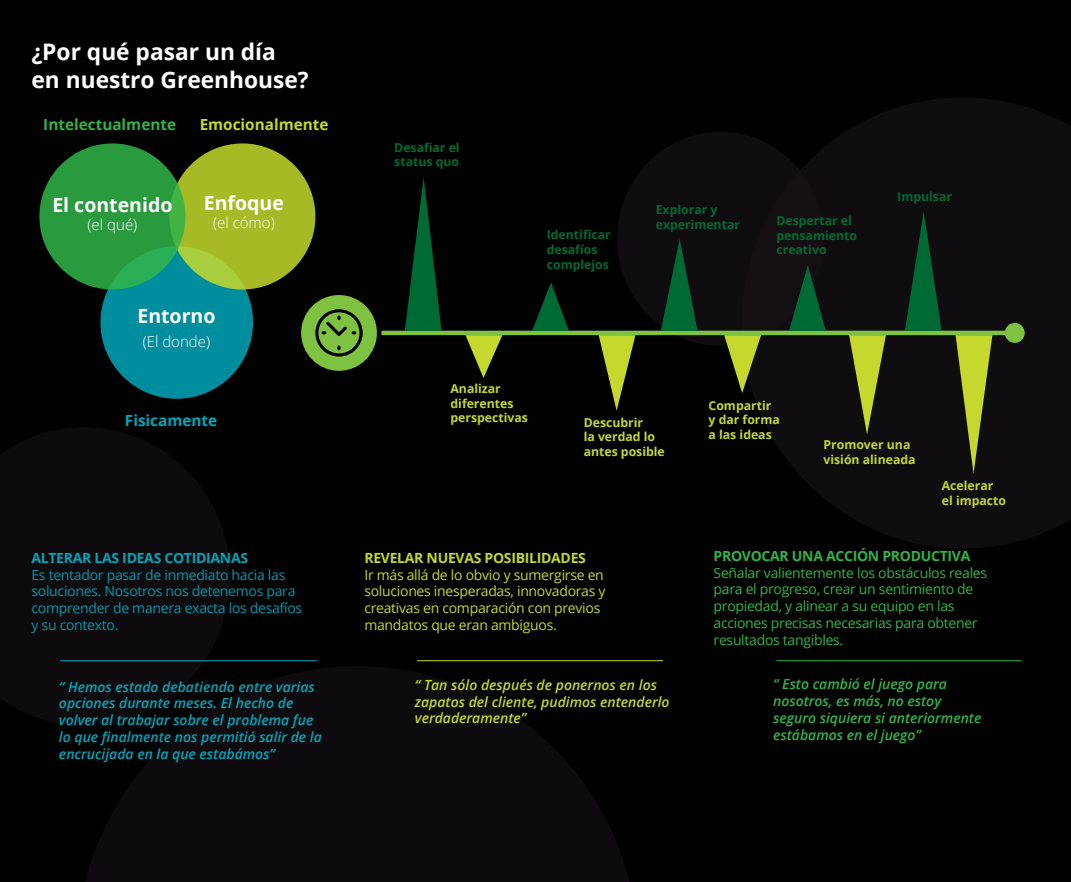
<style>
.page{position:relative;width:1071px;height:882px;background:#010101}
.page>*{position:absolute;margin:0;border:0;box-sizing:border-box;transform-origin:0 0}
.t1{font:700 22.75px/27.3px "Open Sans";color:#fff}
.bodycopy{font:700 19.6px "Open Sans";color:#fff}
.t2{font:700 15.22px "Open Sans";color:#31b44a}
.t3{font:700 15.22px "Open Sans";color:#c4d82d}
.t4{font:700 15.22px "Open Sans";color:#00a6b9}
.bodycopy-2{font:300 15.05px "Open Sans";color:#fff}
.bodycopy-3{font:14px/16.8px "Open Sans";letter-spacing:-.02em;color:#31b44a}
.bodycopy-4{font:italic 600 14px/16.8px "Open Sans";color:#00a6b9}
.bodycopy-5{font:14px/16.8px "Open Sans";letter-spacing:-.02em;color:#c4d82d}
.bodycopy-6{font:14px/16.8px "Open Sans";letter-spacing:-.02em;color:#0097a9}
.bodycopy-7{font:italic 600 14px/16.8px "Open Sans";color:#31b44a}
.bodycopy-8{font:italic 600 14px/16.8px "Open Sans";color:#c4d82d}
.subhead{font:700 14px "Open Sans";letter-spacing:-.02em;color:#31b44a}
.subhead-2{font:700 14px "Open Sans";letter-spacing:-.02em;color:#c4d82d}
.subhead-3{font:700 14px "Open Sans";letter-spacing:-.02em;color:#00a6b9}
.t5{font:700 12.25px/14.7px "Open Sans";color:#c4d82d}
.t6{font:700 12.25px/14.7px "Open Sans";color:#006a35}
</style>
<div class="page">
<svg style="left:753px;top:98px;width:318px;height:450px;fill:#100d10"></svg>
<svg style="left:0;top:427px;width:230px;height:298px;fill:#0e0b0e"></svg>
<div style="left:617px;top:132px;width:207px;height:214px;background:#141014;border-radius:50%"></div>
<svg style="left:79px;top:666px;width:550px;height:216px;fill:#0e0b0e"></svg>
<div style="left:100px;top:246px;width:153px;height:153px;background:#008e9f;border-radius:50%"></div>
<svg style="left:169px;top:143px;width:146px;height:147px;background:#a6b928"></svg>
<svg style="left:39px;top:143px;width:146px;height:147px;background:#2a9a40"></svg>
<hr style="left:417px;top:660px;width:246px;height:1px;background:#c4d82d">
<hr style="left:776px;top:660px;width:245px;height:1px;background:#31b44a">
<hr style="left:60px;top:660px;width:257px;height:1px;background:#00a6b9">
<div style="left:1005px;top:323px;width:20px;height:20px;background:#7fc241;border-radius:50%"></div>
<svg style="left:301px;top:295px;width:76px;height:76px"></svg>
<hr style="left:381px;top:331px;width:630px;height:4px;background:#7fc241">
<svg style="left:466px;top:335px;width:36px;height:43px"></svg>
<svg style="left:905px;top:211px;width:37px;height:120px"></svg>
<svg style="left:599px;top:335px;width:36px;height:76px"></svg>
<svg style="left:789px;top:265px;width:37px;height:66px"></svg>
<svg style="left:724px;top:335px;width:37px;height:58px"></svg>
<svg style="left:661px;top:239px;width:37px;height:92px"></svg>
<svg style="left:849px;top:335px;width:37px;height:100px"></svg>
<svg style="left:532px;top:283px;width:37px;height:48px"></svg>
<svg style="left:956px;top:335px;width:36px;height:139px"></svg>
<svg style="left:405px;top:177px;width:37px;height:154px"></svg>
<p class="t1" style="left:31px;top:38px;width:279px">¿Por qué pasar un día en nuestro Greenhouse?</p>
<p class="t2" style="left:43px;top:114px;width:134px">Intelectualmente</p>
<p class="t3" style="left:200px;top:114px;width:130px">Emocionalmente</p>
<p class="bodycopy" style="left:52px;top:191px;width:122px">El contenido</p>
<p class="bodycopy-2" style="left:88px;top:214px;width:51px">(el qué)</p>
<p class="bodycopy" style="left:204px;top:189px;width:82px">Enfoque</p>
<p class="bodycopy-2" style="left:213px;top:212px;width:63px">(el cómo)</p>
<p class="bodycopy" style="left:137px;top:302px;width:80px">Entorno</p>
<p class="bodycopy-2" style="left:143px;top:331px;width:69px">(El donde)</p>
<p class="t4" style="left:125px;top:410px;width:94px">Fisicamente</p>
<p class="subhead-3" style="left:31px;top:548px;width:218px">ALTERAR LAS IDEAS COTIDIANAS</p>
<p class="bodycopy-6" style="left:31px;top:566px;width:272px">Es tentador pasar de inmediato hacia las soluciones. Nosotros nos detenemos para comprender de manera exacta los desafíos y su contexto.</p>
<p class="bodycopy-4" style="left:59px;top:678px;width:264px">“ Hemos estado debatiendo entre varias opciones durante meses. El hecho de volver al trabajar sobre el problema fue lo que finalmente nos permitió salir de la encrucijada en la que estabámos”</p>
<p class="t6" style="left:394px;top:140px;width:67px">Desafiar el status quo</p>
<p class="t6" style="left:547px;top:227px;width:65px">Identificar desafíos complejos</p>
<p class="t6" style="left:656px;top:202px;width:86px">Explorar y experimentar</p>
<p class="t6" style="left:776px;top:213px;width:82px">Despertar el pensamiento creativo</p>
<p class="t6" style="left:897px;top:188px;width:56px">Impulsar</p>
<p class="t5" style="left:451px;top:381px;width:79px">Analizar diferentes perspectivas</p>
<p class="t5" style="left:584px;top:415px;width:83px">Descubrir<br>la verdad lo antes posible</p>
<p class="t5" style="left:709px;top:398px;width:73px">Compartir y dar forma a las ideas</p>
<p class="t5" style="left:824px;top:437px;width:94px">Promover una visión alineada</p>
<p class="t5" style="left:942px;top:478px;width:66px">Acelerar el impacto</p>
<p class="subhead-2" style="left:364px;top:548px;width:223px">REVELAR NUEVAS POSIBILIDADES</p>
<p class="bodycopy-5" style="left:364px;top:566px;width:243px">Ir más allá de lo obvio y sumergirse en soluciones inesperadas, innovadoras y creativas en comparación con previos mandatos que eran ambiguos.</p>
<p class="subhead" style="left:714px;top:546px;width:258px">PROVOCAR UNA ACCIÓN PRODUCTIVA</p>
<p class="bodycopy-3" style="left:714px;top:564px;width:275px">Señalar valientemente los obstáculos reales para el progreso, crear un sentimiento de propiedad, y alinear a su equipo en las acciones precisas necesarias para obtener resultados tangibles.</p>
<p class="bodycopy-8" style="left:415px;top:676px;width:256px">“ Tan sólo después de ponernos en los zapatos del cliente, pudimos entenderlo verdaderamente”</p>
<p class="bodycopy-7" style="left:773px;top:675px;width:210px">“ Esto cambió el juego para nosotros, es más, no estoy seguro siquiera si anteriormente estábamos en el juego”</p>
</div>
